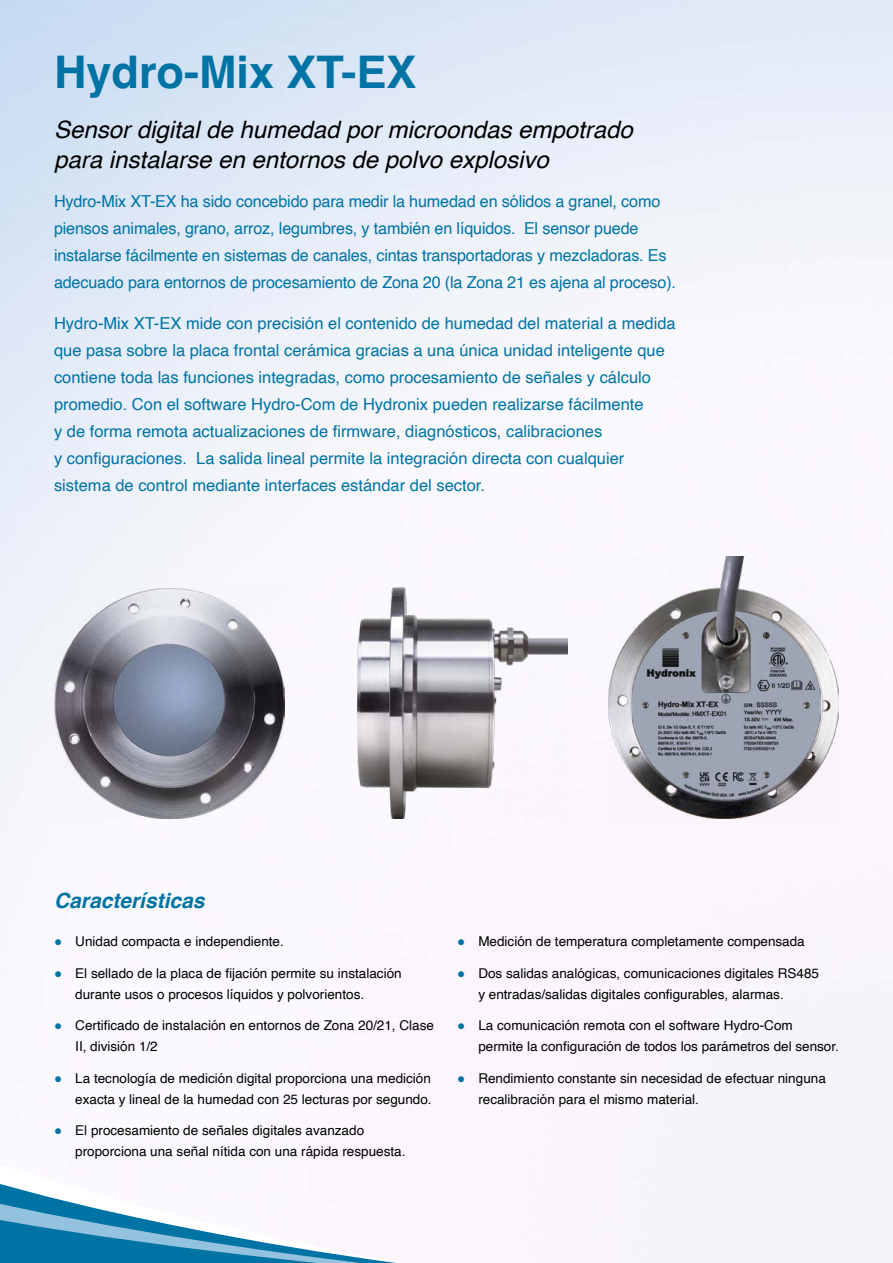
<style>
.page{position:relative;width:893px;height:1263px;background:#fff}
.page>*{position:absolute;margin:0;border:0;box-sizing:border-box;transform-origin:0 0}
.t1{font:700 45px "Helvetica";color:#0073a5}
.t2{font:italic 24px/30px "Helvetica";color:#000}
.t3{font:italic 700 21px "Helvetica";color:#0073a5}
.t4{font:16.5px/27px "Helvetica";color:#0073a5}
.t5{font:13.5px/21px "Helvetica";color:#000}
.s1{color:#0073a5}
</style>
<div class="page">
<img style="left:0;top:0;width:893px;height:1263px">
<img style="left:608px;top:556px;width:231px;height:262px">
<img style="left:632px;top:610px;width:189px;height:189px">
<img style="left:54px;top:588px;width:231px;height:230px">
<img style="left:358px;top:588px;width:209px;height:230px">
<h1 class="t1" style="left:54px;top:44px;width:364px">Hydro-Mix XT-EX</h1>
<h2 class="t2" style="left:54px;top:115px;width:580px">Sensor digital de humedad por microondas empotrado para instalarse en entornos de polvo explosivo</h2>
<p class="t4" style="left:54px;top:189px;width:624px">Hydro-Mix XT-EX ha sido concebido para medir la humedad en sólidos a granel, como piensos animales, grano, arroz, legumbres, y también en líquidos. El sensor puede instalarse fácilmente en sistemas de canales, cintas transportadoras y mezcladoras. Es adecuado para entornos de procesamiento de Zona 20 (la Zona 21 es ajena al proceso).</p>
<p class="t4" style="left:54px;top:310px;width:623px">Hydro-Mix XT-EX mide con precisión el contenido de humedad del material a medida que pasa sobre la placa frontal cerámica gracias a una única unidad inteligente que contiene toda las funciones integradas, como procesamiento de señales y cálculo promedio. Con el software Hydro-Com de Hydronix pueden realizarse fácilmente<br>y de forma remota actualizaciones de firmware, diagnósticos, calibraciones<br>y configuraciones. La salida lineal permite la integración directa con cualquier sistema de control mediante interfaces estándar del sector.</p>
<p class="t3" style="left:54px;top:888px;width:152px">Características</p>
<p class="t5" style="left:54px;top:931px;width:231px"><span class="s1">●</span> Unidad compacta e independiente.</p>
<p class="t5" style="left:75px;top:963px;width:328px;text-indent:-21px"><span class="s1">●</span> El sellado de la placa de fijación permite su instalación durante usos o procesos líquidos y polvorientos.</p>
<p class="t5" style="left:75px;top:1015px;width:360px;text-indent:-21px"><span class="s1">●</span> Certificado de instalación en entornos de Zona 20/21, Clase<br>II, división 1/2</p>
<p class="t5" style="left:54px;top:1068px;width:379px;text-align:right"><span class="s1">●</span> La tecnología de medición digital proporciona una medición exacta y lineal de la humedad con 25 lecturas por segundo.</p>
<p class="t5" style="left:75px;top:1120px;width:332px;text-indent:-21px"><span class="s1">●</span> El procesamiento de señales digitales avanzado proporciona una señal nítida con una rápida respuesta.</p>
<p class="t5" style="left:457px;top:931px;width:349px"><span class="s1">●</span> Medición de temperatura completamente compensada</p>
<p class="t5" style="left:478px;top:963px;width:342px;text-indent:-21px"><span class="s1">●</span> Dos salidas analógicas, comunicaciones digitales RS485 y entradas/salidas digitales configurables, alarmas.</p>
<p class="t5" style="left:478px;top:1015px;width:362px;text-indent:-21px"><span class="s1">●</span> La comunicación remota con el software Hydro-Com permite la configuración de todos los parámetros del sensor.</p>
<p class="t5" style="left:478px;top:1068px;width:349px;text-indent:-21px"><span class="s1">●</span> Rendimiento constante sin necesidad de efectuar ninguna recalibración para el mismo material.</p>
</div>
